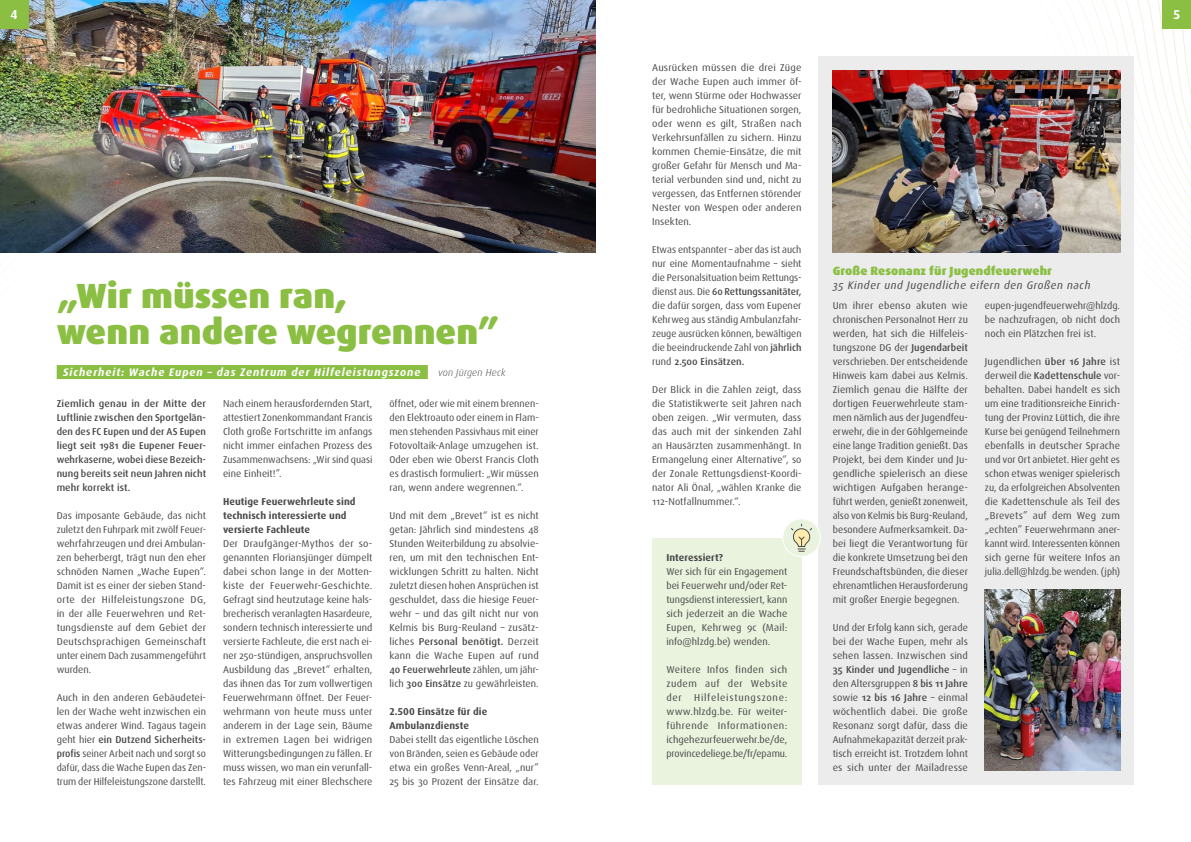
<style>
.page{position:relative;width:1191px;height:842px;background:#fff}
.page>*{position:absolute;margin:0;border:0;box-sizing:border-box;transform-origin:0 0}
.t1{font:900 35px/36px "Dax Pro";color:#8bbf43}
.t2{font:700 13px "Dax Pro";color:#fff}
.t3{font:900 12px "Dax Pro";letter-spacing:.005em;color:#8bbf43}
.t4{font:italic 700 11px "Dax Pro";letter-spacing:.08em;color:#fff}
.t5{font:italic 11px "Dax Pro";letter-spacing:.05em;color:#494948}
.t6{font:10px/14px "Dax Pro";letter-spacing:.005em;color:#494948;text-align:justify}
.t7{font:500 10px/14px "Dax Pro";letter-spacing:.005em;color:#494948;text-align:justify}
.t8{font:700 10px/14px "Dax Pro";letter-spacing:.005em;color:#494948}
.t9{font:italic 300 10px "Dax Pro";letter-spacing:.02em;color:#494948}
.s1{font-weight:500}
</style>
<div class="page">
<svg style="left:818px;top:0;width:373px;height:298px"></svg>
<div style="left:57px;top:365px;width:371px;height:14px;background:#8bbf43"></div>
<div style="left:652px;top:538px;width:149px;height:247px;background:#eaf3de"></div>
<img style="left:0;top:0;width:595px;height:253px">
<div style="left:818px;top:57px;width:316px;height:728px;background:#ececed"></div>
<img style="left:832px;top:71px;width:288px;height:182px">
<img style="left:985px;top:590px;width:135px;height:181px">
<div style="left:782px;top:519px;width:38px;height:38px;background:#eaf3de;border-radius:50%"></div>
<div style="left:782px;top:518px;width:39px;height:39px;border:1px solid #fff;border-radius:50%"></div>
<svg style="left:791px;top:523px;width:22px;height:29px"></svg>
<div style="left:1162px;top:0;width:29px;height:28px;background:#8bbf43"></div>
<div style="left:0;top:0;width:28px;height:28px;background:#8bbf43"></div>
<h2 class="t2" style="left:11px;top:6px;width:9px">4</h2>
<h2 class="t2" style="left:1173px;top:6px;width:8px">5</h2>
<h1 class="t1" style="left:57px;top:278px;width:444px">„Wir müssen ran,<br>wenn andere wegrennen”</h1>
<p class="t4" style="left:63px;top:365px;width:359px">Sicherheit: Wache Eupen – das Zentrum der Hilfeleistungszone</p>
<p class="t9" style="left:438px;top:366px;width:69px">von Jürgen Heck</p>
<p class="t7" style="left:57px;top:396px;width:151px">Ziemlich genau in der Mitte der Luftlinie zwischen den Sportgelän&shy;den des FC Eupen und der AS Eupen liegt seit 1981 die Eupener Feuer&shy;wehrkaserne, wobei diese Bezeich&shy;nung bereits seit neun Jahren nicht mehr korrekt ist.</p>
<p class="t6" style="left:57px;top:508px;width:151px">Das imposante Gebäude, das nicht zuletzt den Fuhrpark mit zwölf Feuer&shy;wehrfahrzeugen und drei Ambulan&shy;zen beherbergt, trägt nun den eher schnöden Namen „Wache Eupen“.<br>Damit ist es einer der sieben Stand&shy;orte der Hilfeleistungszone DG, in der alle Feuerwehren und Ret&shy;tungsdienste auf dem Gebiet der Deutschsprachigen Gemeinschaft unter einem Dach zusammengeführt wurden.</p>
<p class="t6" style="left:57px;top:690px;width:151px">Auch in den anderen Gebäudetei&shy;len der Wache weht inzwischen ein etwas anderer Wind. Tagaus tagein geht hier <span class="s1">ein Dutzend Sicherheits&shy;profis</span> seiner Arbeit nach und sorgt so dafür, dass die Wache Eupen das Zen&shy;trum der Hilfeleistungszone darstellt.</p>
<p class="t6" style="left:223px;top:396px;width:151px">Nach einem herausfordernden Start, attestiert Zonenkommandant Francis Cloth große Fortschritte im anfangs nicht immer einfachen Prozess des Zusammenwachsens: „Wir sind quasi eine Einheit!”.</p>
<p class="t8" style="left:223px;top:494px;width:134px">Heutige Feuerwehrleute sind technisch interessierte und versierte Fachleute</p>
<p class="t6" style="left:223px;top:536px;width:151px">Der Draufgänger-Mythos der so&shy;genannten Floriansjünger dümpelt dabei schon lange in der Motten&shy;kiste der Feuerwehr-Geschichte.<br>Gefragt sind heutzutage keine hals&shy;brecherisch veranlagten Hasardeure, sondern technisch interessierte und versierte Fachleute, die erst nach ei&shy;ner 250-stündigen, anspruchsvollen Ausbildung das „Brevet“ erhalten, das ihnen das Tor zum vollwertigen Feuerwehrmann öffnet. Der Feuer&shy;wehrmann von heute muss unter anderem in der Lage sein, Bäume in extremen Lagen bei widrigen Witterungsbedingungen zu fällen. Er muss wissen, wo man ein verunfall&shy;tes Fahrzeug mit einer Blechschere</p>
<p class="t6" style="left:389px;top:396px;width:151px">öffnet, oder wie mit einem brennen&shy;den Elektroauto oder einem in Flam&shy;men stehenden Passivhaus mit einer Fotovoltaik-Anlage umzugehen ist.<br>Oder eben wie Oberst Francis Cloth es drastisch formuliert: „Wir müssen ran, wenn andere wegrennen.“.</p>
<p class="t6" style="left:389px;top:508px;width:151px">Und mit dem „Brevet“ ist es nicht getan: Jährlich sind mindestens 48<br>Stunden Weiterbildung zu absolvie&shy;ren, um mit den technischen Ent&shy;wicklungen Schritt zu halten. Nicht zuletzt diesen hohen Ansprüchen ist geschuldet, dass die hiesige Feuer&shy;wehr – und das gilt nicht nur von Kelmis bis Burg-Reuland – zusätz&shy;liches <span class="s1">Personal benötigt.</span> Derzeit kann die Wache Eupen auf rund <span class="s1">40 Feuerwehrleute</span> zählen, um jähr&shy;lich <span class="s1">300 Einsätze</span> zu gewährleisten.</p>
<p class="t8" style="left:389px;top:704px;width:99px">2.500 Einsätze für die<br>Ambulanzdienste</p>
<p class="t6" style="left:389px;top:732px;width:151px">Dabei stellt das eigentliche Löschen von Bränden, seien es Gebäude oder etwa ein großes Venn-Areal, „nur” 25 bis 30 Prozent der Einsätze dar.</p>
<p class="t6" style="left:652px;top:60px;width:151px">Ausrücken müssen die drei Züge der Wache Eupen auch immer öf&shy;ter, wenn Stürme oder Hochwasser für bedrohliche Situationen sorgen, oder wenn es gilt, Straßen nach Verkehrsunfällen zu sichern. Hinzu kommen Chemie-Einsätze, die mit großer Gefahr für Mensch und Ma&shy;terial verbunden sind und, nicht zu vergessen, das Entfernen störender Nester von Wespen oder anderen Insekten.</p>
<p class="t6" style="left:652px;top:242px;width:151px">Etwas entspannter – aber das ist auch nur eine Momentaufnahme – sieht die Personalsituation beim Rettungs&shy;dienst aus. Die <span class="s1">60 Rettungssanitäter, </span>die dafür sorgen, dass vom Eupener Kehrweg aus ständig Ambulanzfahr&shy;zeuge ausrücken können, bewältigen die beeindruckende Zahl von <span class="s1">jährlich </span>rund <span class="s1">2.500 Einsätzen.</span></p>
<p class="t6" style="left:652px;top:382px;width:151px">Der Blick in die Zahlen zeigt, dass die Statistikwerte seit Jahren nach oben zeigen. „Wir vermuten, dass das auch mit der sinkenden Zahl an Hausärzten zusammenhängt. In Ermangelung einer Alternative“, so der Zonale Rettungsdienst-Koordi&shy;nator Ali Önal, „wählen Kranke die 112-Notfallnummer.“.</p>
<p class="t8" style="left:666px;top:550px;width:58px">Interessiert?</p>
<p class="t6" style="left:666px;top:564px;width:122px">Wer sich für ein Engagement bei Feuerwehr und/oder Ret&shy;tungsdienst interessiert, kann sich jederzeit an die Wache Eupen, Kehrweg 9c (Mail: info@hlzdg.be) wenden.</p>
<p class="t6" style="left:666px;top:662px;width:122px">Weitere Infos finden sich zudem auf der Website der Hilfeleistungszone: www.hlzdg.be. Für weiter&shy;führende Informationen: ichgehezurfeuerwehr.be/de, provincedeliege.be/fr/epamu.</p>
<p class="t3" style="left:832px;top:263px;width:221px">Große Resonanz für Jugendfeuerwehr</p>
<p class="t5" style="left:832px;top:278px;width:259px">35 Kinder und Jugendliche eifern den Großen nach</p>
<p class="t6" style="left:832px;top:298px;width:137px">Um ihrer ebenso akuten wie chronischen Personalnot Herr zu werden, hat sich die Hilfeleis&shy;tungszone DG der <span class="s1">Jugendarbeit </span>verschrieben. Der entscheidende Hinweis kam dabei aus Kelmis.<br>Ziemlich genau die Hälfte der dortigen Feuerwehrleute stam&shy;men nämlich aus der Jugendfeu&shy;erwehr, die in der Göhlgemeinde eine lange Tradition genießt. Das Projekt, bei dem Kinder und Ju&shy;gendliche spielerisch an diese wichtigen Aufgaben herange&shy;führt werden, genießt zonenweit, also von Kelmis bis Burg-Reuland, besondere Aufmerksamkeit. Da&shy;bei liegt die Verantwortung für die konkrete Umsetzung bei den Freundschaftsbünden, die dieser ehrenamtlichen Herausforderung mit großer Energie begegnen.</p>
<p class="t6" style="left:832px;top:620px;width:137px">Und der Erfolg kann sich, gerade bei der Wache Eupen, mehr als sehen lassen. Inzwischen sind <span class="s1">35 Kinder und Jugendliche</span> – in den Altersgruppen <span class="s1">8 bis 11 Jahre </span>sowie <span class="s1">12 bis 16 Jahre</span> – einmal wöchentlich dabei. Die große Resonanz sorgt dafür, dass die Aufnahmekapazität derzeit prak&shy;tisch erreicht ist. Trotzdem lohnt es sich unter der Mailadresse</p>
<p class="t6" style="left:985px;top:298px;width:137px">eupen-jugendfeuerwehr@hlzdg. be nachzufragen, ob nicht doch noch ein Plätzchen frei ist.</p>
<p class="t6" style="left:985px;top:354px;width:137px">Jugendlichen <span class="s1">über 16 Jahre</span> ist derweil die <span class="s1">Kadettenschule</span> vor&shy;behalten. Dabei handelt es sich um eine traditionsreiche Einrich&shy;tung der Provinz Lüttich, die ihre Kurse bei genügend Teilnehmern ebenfalls in deutscher Sprache und vor Ort anbietet. Hier geht es schon etwas weniger spielerisch zu, da erfolgreichen Absolventen die Kadettenschule als Teil des „Brevets” auf dem Weg zum „echten” Feuerwehrmann aner&shy;kannt wird. Interessenten können sich gerne für weitere Infos an julia.dell@hlzdg.be wenden. (jph)</p>
</div>
